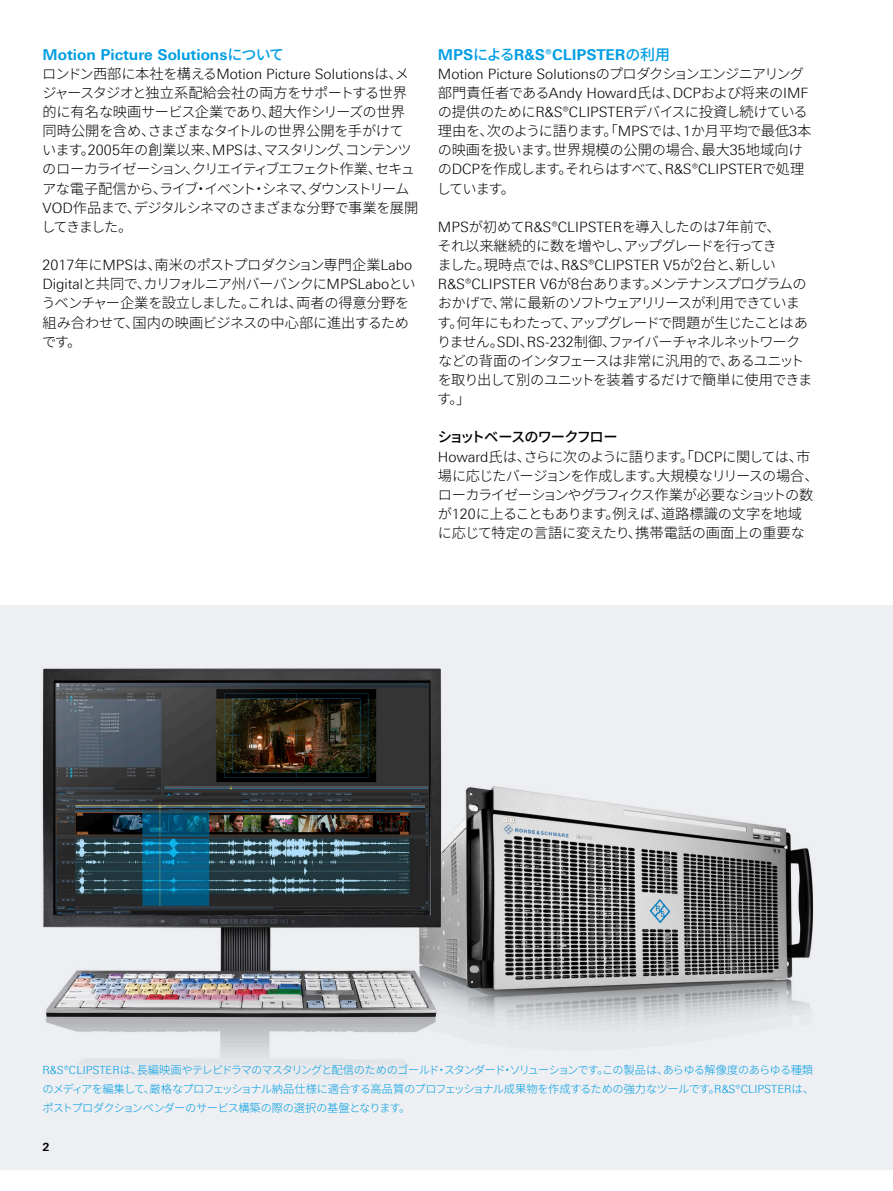
<style>
.page{position:relative;width:893px;height:1191px;background:#fff}
.page>*{position:absolute;margin:0;border:0;box-sizing:border-box;transform-origin:0 0}
.Absatzfett_cyan{font:700 15px "Linotype Univers 630";color:#009ee3}
.Haupttext_ohne_Absta{font:300 14.25px/19.2px "Source Han Sans JP";letter-spacing:-.05em;color:#000}
.Haupttext{font:300 14.25px/19.2px "Source Han Sans JP";letter-spacing:-.055em;color:#000}
.Haupttext-2{font:300 14.25px/19.2px "Source Han Sans JP";letter-spacing:-.035em;color:#000}
.Absatzfett_schwarz{font:500 14.25px "Source Han Sans JP";letter-spacing:-.08em;color:#000}
.Bildunterschrift{font:300 11.25px/19.2px "Source Han Sans JP";letter-spacing:-.045em;color:#009ee3;text-align:justify}
.t1{font:700 11.25px "Linotype Univers 630";color:#000}
.s1{font-family:"Source Han Sans JP";font-weight:500}
.s2{font-family:"Linotype Univers 330"}
</style>
<div class="page">
<div style="left:0;top:605px;width:893px;height:564px;background:#edeff2"></div>
<img style="left:42px;top:668px;width:772px;height:398px">
<img style="left:43px;top:669px;width:398px;height:347px">
<img style="left:419px;top:786px;width:393px;height:203px">
<p class="Absatzfett_cyan" style="left:43px;top:45px;width:243px">Motion Picture Solutions<span class="s1">について</span></p>
<p class="Haupttext_ohne_Absta" style="left:41px;top:64px;width:379px">ロンドン西部に本社を構える<span class="s2">Motion Picture Solutions</span>は、メジャースタジオと独立系配給会社の両方をサポートする世界的に有名な映画サービス企業であり、超大作シリーズの世界同時公開を含め、さまざまなタイトルの世界公開を手がけています。<span class="s2">2005</span>年の創業以来、<span class="s2">MPS</span>は、マスタリング、コンテンツのローカライゼーション、クリエイティブエフェクト作業、セキュアな電子配信から、ライブ・イベント・シネマ、ダウンストリーム<br><span class="s2">VOD</span>作品まで、デジタルシネマのさまざまな分野で事業を展開してきました。</p>
<p class="Haupttext-2" style="left:41px;top:255px;width:376px"><span class="s2">2017</span>年に<span class="s2">MPS</span>は、南米のポストプロダクション専門企業<span class="s2">Labo<br>Digital</span>と共同で、カリフォルニア州バーバンクに<span class="s2">MPSLabo</span>というベンチャー企業を設立しました。これは、両者の得意分野を組み合わせて、国内の映画ビジネスの中心部に進出するためです。</p>
<p class="Absatzfett_cyan" style="left:438px;top:45px;width:234px">MPS<span class="s1">による</span>R&amp;S®CLIPSTER<span class="s1">の利用</span></p>
<p class="Haupttext_ohne_Absta" style="left:437px;top:64px;width:376px"><span class="s2">Motion Picture Solutions</span>のプロダクションエンジニアリング部門責任者である<span class="s2">Andy Howard</span>氏は、<span class="s2">DCP</span>および将来の<span class="s2">IMF</span>の提供のために<span class="s2">R&amp;S®CLIPSTER</span>デバイスに投資し続けている理由を、次のように語ります。「<span class="s2">MPS</span>では、<span class="s2">1</span>か月平均で最低<span class="s2">3</span>本の映画を扱います。世界規模の公開の場合、最大<span class="s2">35</span>地域向けの<span class="s2">DCP</span>を作成します。それらはすべて、<span class="s2">R&amp;S®CLIPSTER</span>で処理しています。</p>
<p class="Haupttext" style="left:437px;top:217px;width:377px"><span class="s2">MPS</span>が初めて<span class="s2">R&amp;S®CLIPSTER</span>を導入したのは<span class="s2">7</span>年前で、<br>それ以来継続的に数を増やし、アップグレードを行ってき<br>ました。現時点では、<span class="s2">R&amp;S®CLIPSTER V5</span>が<span class="s2">2</span>台と、新しい<br><span class="s2">R&amp;S®CLIPSTER V6</span>が<span class="s2">8</span>台あります。メンテナンスプログラムのおかげで、常に最新のソフトウェアリリースが利用できています。何年にもわたって、アップグレードで問題が生じたことはありません。<span class="s2">SDI</span>、<span class="s2">RS-232</span>制御、ファイバーチャネルネットワークなどの背面のインタフェースは非常に汎用的で、あるユニットを取り出して別のユニットを装着するだけで簡単に使用できます。」</p>
<p class="Absatzfett_schwarz" style="left:438px;top:429px;width:181px">ショットベースのワークフロー</p>
<p class="Haupttext_ohne_Absta" style="left:438px;top:447px;width:382px"><span class="s2">Howard</span>氏は、さらに次のように語ります。「<span class="s2">DCP</span>に関しては、市場に応じたバージョンを作成します。大規模なリリースの場合、ローカライゼーションやグラフィクス作業が必要なショットの数が<span class="s2">120</span>に上ることもあります。例えば、道路標識の文字を地域に応じて特定の言語に変えたり、携帯電話の画面上の重要な</p>
<p class="Bildunterschrift" style="left:42px;top:1060px;width:773px"><span class="s2">R&amp;S®CLIPSTER</span>は、長編映画やテレビドラマのマスタリングと配信のためのゴールド・スタンダード・ソリューションです。この製品は、あらゆる解像度のあらゆる種類のメディアを編集して、厳格なプロフェッショナル納品仕様に適合する高品質のプロフェッショナル成果物を作成するための強力なツールです。<span class="s2">R&amp;S®CLIPSTER</span>は、ポストプロダクションベンダーのサービス構築の際の選択の基盤となります。</p>
<p class="t1" style="left:43px;top:1139px;width:9px">2</p>
</div>
